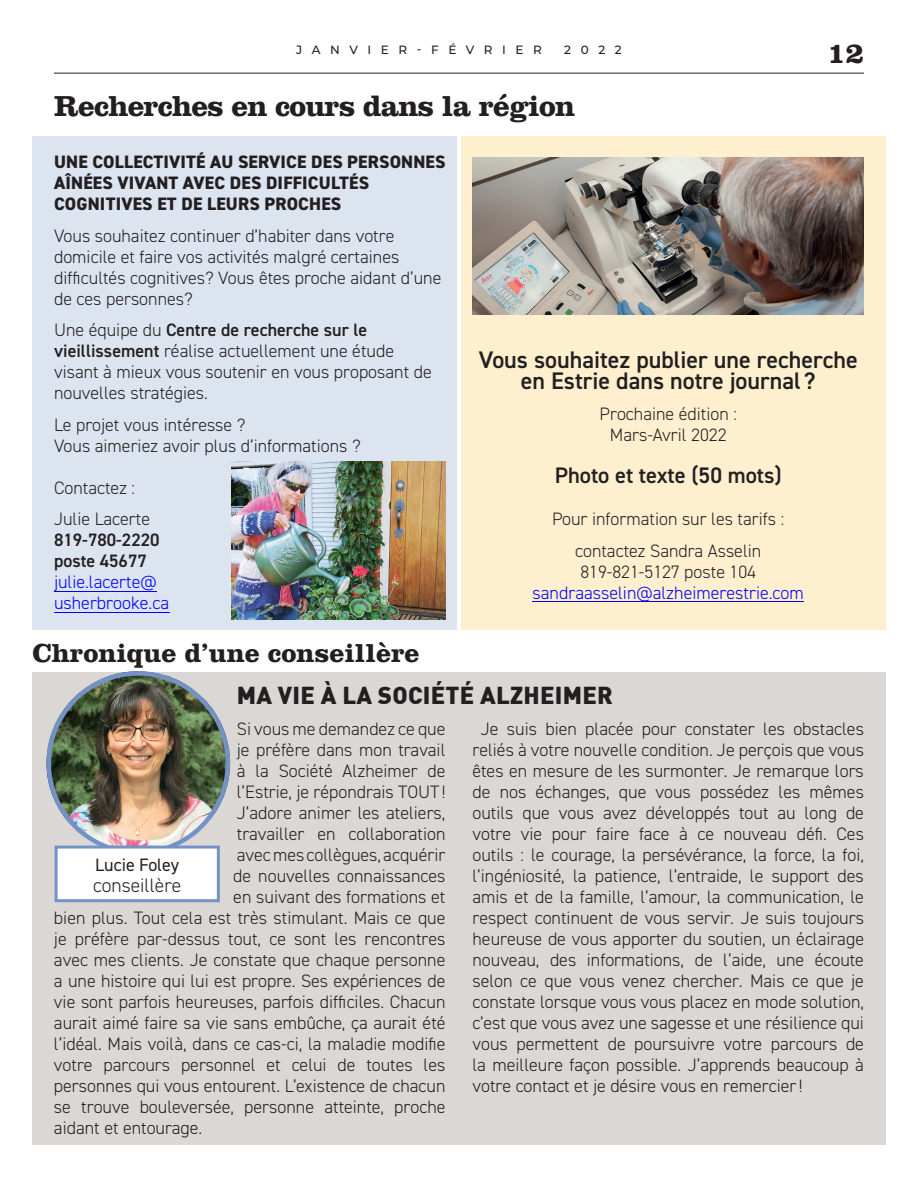
<style>
.page{position:relative;width:918px;height:1188px;background:#fff}
.page>*{position:absolute;margin:0;border:0;box-sizing:border-box;transform-origin:0 0}
.t1{font:700 30px "Clarendon LT Std";letter-spacing:-.025em;color:#231f20}
.t2{font:700 27px "Clarendon LT Std";color:#231f20}
.t3{font:600 24px/21px "DIN2014";color:#231f20;text-align:center}
.t4{font:900 24px "DIN";letter-spacing:.01em;color:#231f20}
.t5{font:600 22.5px "DIN2014";color:#231f20}
.t6{font:300 19.5px "DIN2014";color:#231f20}
.t7{font:300 18px/21px "DIN2014";color:#231f20}
.t8{font:800 18px/21px "DIN2014";letter-spacing:.01em;color:#231f20}
.t9{font:300 18px/21px "DIN2014";color:#00f}
.t10{font:600 18px/21px "DIN2014";color:#231f20}
.t11{font:18px "DIN2014";color:#231f20}
.t12{font:500 12px "Montserrat";letter-spacing:.8em;color:#231f20}
.s1{font-weight:600}
</style>
<div class="page">
<hr style="left:54px;top:73px;width:810px;height:1px;background:#231f20">
<div style="left:32px;top:672px;width:854px;height:472px;background:#dbd7d4"></div>
<img style="left:46px;top:671px;width:184px;height:184px;border-radius:92px">
<div style="left:56px;top:847px;width:162px;height:54px;background:#fff"></div>
<div style="left:55px;top:846px;width:165px;height:56px;border:3px solid #7492c6"></div>
<div style="left:461px;top:136px;width:424px;height:494px;background:#fef0cf"></div>
<div style="left:32px;top:136px;width:425px;height:494px;background:#dce4f0"></div>
<hr style="left:54px;top:612px;width:115px;height:1px;background:#00f">
<hr style="left:54px;top:591px;width:103px;height:1px;background:#00f">
<img style="left:232px;top:462px;width:214px;height:157px">
<img style="left:472px;top:158px;width:392px;height:157px">
<hr style="left:533px;top:601px;width:271px;height:1px;background:#00f">
<p class="t12" style="left:296px;top:41px;width:247px">JANVIER-FÉVRIER</p>
<p class="t12" style="left:564px;top:41px;width:59px">2022</p>
<h1 class="t1" style="left:827px;top:35px;width:38px">12</h1>
<h1 class="t1" style="left:54px;top:87px;width:523px">Recherches en cours dans la région</h1>
<p class="t8" style="left:54px;top:151px;width:393px">UNE COLLECTIVITÉ AU SERVICE DES PERSONNES<br>AÎNÉES VIVANT AVEC DES DIFFICULTÉS<br>COGNITIVES ET DE LEURS PROCHES</p>
<p class="t7" style="left:54px;top:225px;width:389px">Vous souhaitez continuer d’habiter dans votre domicile et faire vos activités malgré certaines difficultés cognitives? Vous êtes proche aidant d’une de ces personnes?</p>
<p class="t7" style="left:54px;top:319px;width:379px">Une équipe du <span class="s1">Centre de recherche sur le vieillissement</span> réalise actuellement une étude visant à mieux vous soutenir en vous proposant de nouvelles stratégies.</p>
<p class="t7" style="left:54px;top:414px;width:308px">Le projet vous intéresse ?<br>Vous aimeriez avoir plus d’informations ?</p>
<p class="t7" style="left:54px;top:472px;width:98px;line-height:31.5px">Contactez :<br>Julie Lacerte</p>
<p class="t10" style="left:54px;top:529px;width:107px">819-780-2220 poste 45677</p>
<p class="t9" style="left:54px;top:571px;width:117px">julie.lacerte@ usherbrooke.ca</p>
<h3 class="t3" style="left:479px;top:348px;width:380px">Vous souhaitez publier une recherche en Estrie dans notre journal ?</h3>
<p class="t7" style="left:600px;top:403px;width:139px;text-align:center">Prochaine édition :<br>Mars-Avril 2022</p>
<p class="t5" style="left:555px;top:460px;width:228px">Photo et texte (50 mots)</p>
<p class="t7" style="left:552px;top:503px;width:234px;line-height:31.5px;text-align:center">Pour information sur les tarifs : contactez Sandra Asselin</p>
<p class="t7" style="left:580px;top:561px;width:177px">819-821-5127 poste 104</p>
<p class="t9" style="left:533px;top:582px;width:273px">sandraasselin@alzheimerestrie.com</p>
<h2 class="t2" style="left:32px;top:636px;width:389px">Chronique d’une conseillère</h2>
<h3 class="t4" style="left:237px;top:679px;width:378px">MA VIE À LA SOCIÉTÉ ALZHEIMER</h3>
<p class="t7" style="left:237px;top:718px;width:210px">Si vous me demandez ce que</p>
<p class="t7" style="left:237px;top:739px;width:210px">je préfère dans mon travail</p>
<p class="t7" style="left:237px;top:760px;width:210px">à la Société Alzheimer de</p>
<p class="t7" style="left:237px;top:781px;width:210px">l’Estrie, je répondrais TOUT!</p>
<p class="t7" style="left:237px;top:802px;width:210px">J’adore animer les ateliers,</p>
<p class="t7" style="left:237px;top:823px;width:210px">travailler en collaboration</p>
<p class="t7" style="left:237px;top:844px;width:210px">avec mes collègues, acquérir</p>
<p class="t7" style="left:233px;top:865px;width:214px">de nouvelles connaissances</p>
<p class="t7" style="left:233px;top:886px;width:214px">en suivant des formations et</p>
<p class="t7" style="left:54px;top:907px;width:393px">bien plus. Tout cela est très stimulant. Mais ce que</p>
<p class="t7" style="left:54px;top:928px;width:393px">je préfère par-dessus tout, ce sont les rencontres</p>
<p class="t7" style="left:54px;top:949px;width:393px">avec mes clients. Je constate que chaque personne</p>
<p class="t7" style="left:54px;top:970px;width:393px">a une histoire qui lui est propre. Ses expériences de</p>
<p class="t7" style="left:54px;top:991px;width:393px">vie sont parfois heureuses, parfois difficiles. Chacun</p>
<p class="t7" style="left:54px;top:1012px;width:393px">aurait aimé faire sa vie sans embûche, ça aurait été</p>
<p class="t7" style="left:54px;top:1033px;width:393px">l’idéal. Mais voilà, dans ce cas-ci, la maladie modifie</p>
<p class="t7" style="left:54px;top:1054px;width:393px">votre parcours personnel et celui de toutes les</p>
<p class="t7" style="left:54px;top:1075px;width:393px">personnes qui vous entourent. L’existence de chacun</p>
<p class="t7" style="left:54px;top:1096px;width:393px">se trouve bouleversée, personne atteinte, proche</p>
<p class="t7" style="left:54px;top:1117px;width:150px">aidant et entourage.</p>
<p class="t7" style="left:472px;top:718px;width:393px;text-align:justify;text-indent:8px">Je suis bien placée pour constater les obstacles reliés à votre nouvelle condition. Je perçois que vous êtes en mesure de les surmonter. Je remarque lors de nos échanges, que vous possédez les mêmes outils que vous avez développés tout au long de votre vie pour faire face à ce nouveau défi. Ces outils : le courage, la persévérance, la force, la foi, l’ingéniosité, la patience, l’entraide, le support des amis et de la famille, l’amour, la communication, le respect continuent de vous servir. Je suis toujours heureuse de vous apporter du soutien, un éclairage nouveau, des informations, de l’aide, une écoute selon ce que vous venez chercher. Mais ce que je constate lorsque vous vous placez en mode solution, c’est que vous avez une sagesse et une résilience qui vous permettent de poursuivre votre parcours de la meilleure façon possible. J’apprends beaucoup à votre contact et je désire vous en remercier!</p>
<p class="t11" style="left:95px;top:854px;width:85px">Lucie Foley</p>
<p class="t6" style="left:93px;top:874px;width:90px">conseillère</p>
</div>
